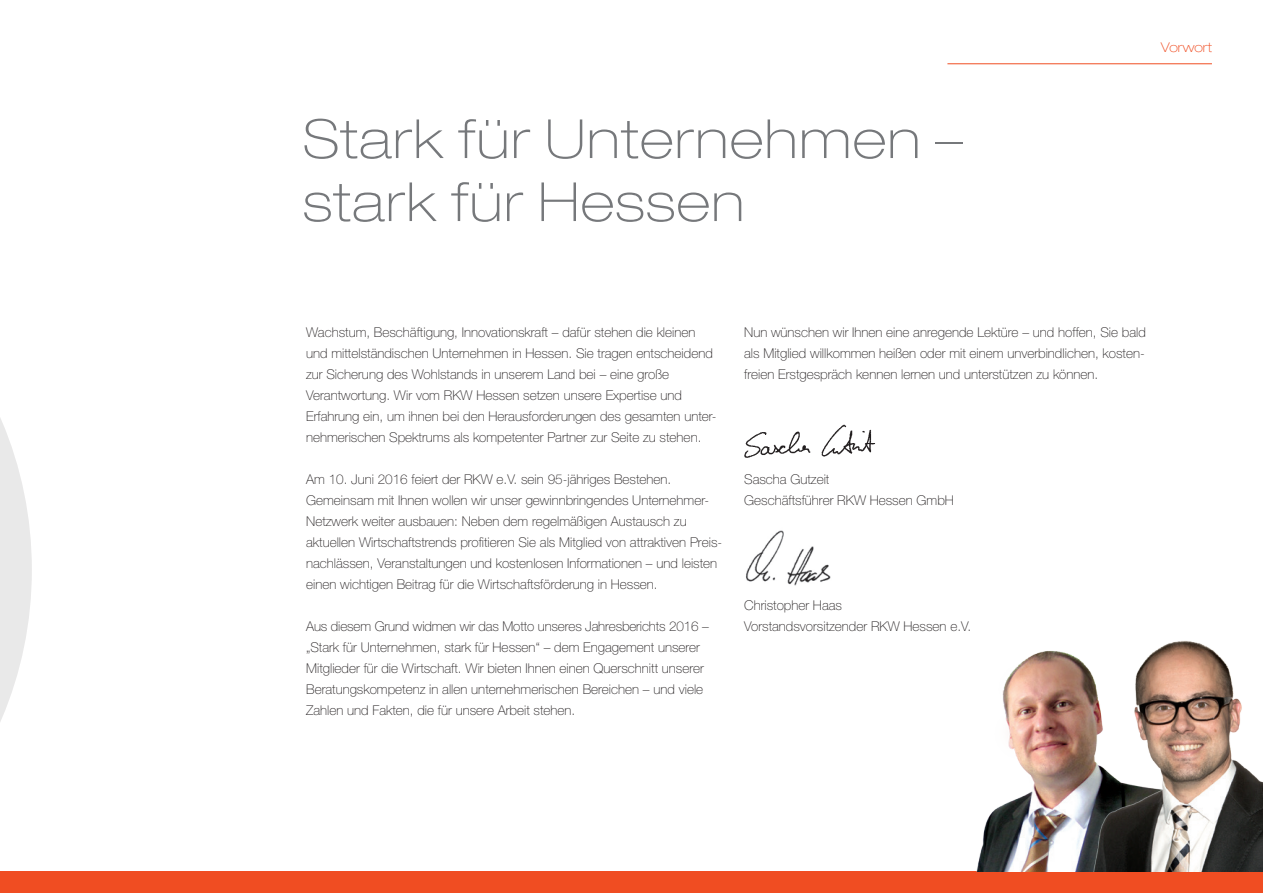
<style>
.page{position:relative;width:1263px;height:893px;background:#fff}
.page>*{position:absolute;margin:0;border:0;box-sizing:border-box;transform-origin:0 0}
.Headline{font:100 expanded 54px/63px "Helvetica Neue LT Std";letter-spacing:.03em;color:#76787b}
.Text{font:100 13.5px/21px "Helvetica Neue LT Std";color:#231f20}
.t1{font:100 expanded 13.5px "Helvetica Neue LT Std";color:#f04d22}
</style>
<div class="page">
<svg style="left:0;top:418px;width:32px;height:454px"></svg>
<img style="left:744px;top:424px;width:132px;height:34px">
<img style="left:746px;top:530px;width:85px;height:56px">
<hr style="left:947px;top:63px;width:265px;height:1px;background:#f04d22">
<div style="left:0;top:872px;width:1263px;height:21px;background:#f04d22"></div>
<img style="left:952px;top:651px;width:141px;height:221px">
<img style="left:1093px;top:641px;width:170px;height:231px">
<p class="Headline" style="left:303px;top:107px;width:661px">Stark für Unternehmen – stark für Hessen</p>
<p class="t1" style="left:1161px;top:39px;width:53px">Vorwort</p>
<p class="Text" style="left:306px;top:321px;width:412px">Wachstum, Beschäftigung, Innovationskraft – dafür stehen die kleinen und mittelständischen Unternehmen in Hessen. Sie tragen entscheidend zur Sicherung des Wohlstands in unserem Land bei – eine große Verantwortung. Wir vom RKW Hessen setzen unsere Expertise und Erfahrung ein, um ihnen bei den Herausforderungen des gesamten unter&shy;nehmerischen Spektrums als kompetenter Partner zur Seite zu stehen.</p>
<p class="Text" style="left:306px;top:468px;width:418px">Am 10. Juni 2016 feiert der RKW e.V. sein 95-jähriges Bestehen.<br>Gemeinsam mit Ihnen wollen wir unser gewinnbringendes Unternehmer-Netzwerk weiter ausbauen: Neben dem regelmäßigen Austausch zu aktuellen Wirtschaftstrends profitieren Sie als Mitglied von attraktiven Preis&shy;nachlässen, Veranstaltungen und kostenlosen Informationen – und leisten einen wichtigen Beitrag für die Wirtschaftsförderung in Hessen.</p>
<p class="Text" style="left:306px;top:615px;width:404px">Aus diesem Grund widmen wir das Motto unseres Jahresberichts 2016 – „Stark für Unternehmen, stark für Hessen“ – dem Engagement unserer Mitglieder für die Wirtschaft. Wir bieten Ihnen einen Querschnitt unserer Beratungskompetenz in allen unternehmerischen Bereichen – und viele Zahlen und Fakten, die für unsere Arbeit stehen.</p>
<p class="Text" style="left:744px;top:321px;width:403px;text-align:justify">Nun wünschen wir Ihnen eine anregende Lektüre – und hoffen, Sie bald als Mitglied willkommen heißen oder mit einem unverbindlichen, kosten&shy;freien Erstgespräch kennen lernen und unterstützen zu können.</p>
<p class="Text" style="left:744px;top:468px;width:87px">Sascha Gutzeit</p>
<p class="Text" style="left:744px;top:489px;width:211px">Geschäftsführer RKW Hessen GmbH</p>
<p class="Text" style="left:744px;top:594px;width:99px">Christopher Haas</p>
<p class="Text" style="left:744px;top:615px;width:228px">Vorstandsvorsitzender RKW Hessen e.V.</p>
</div>
